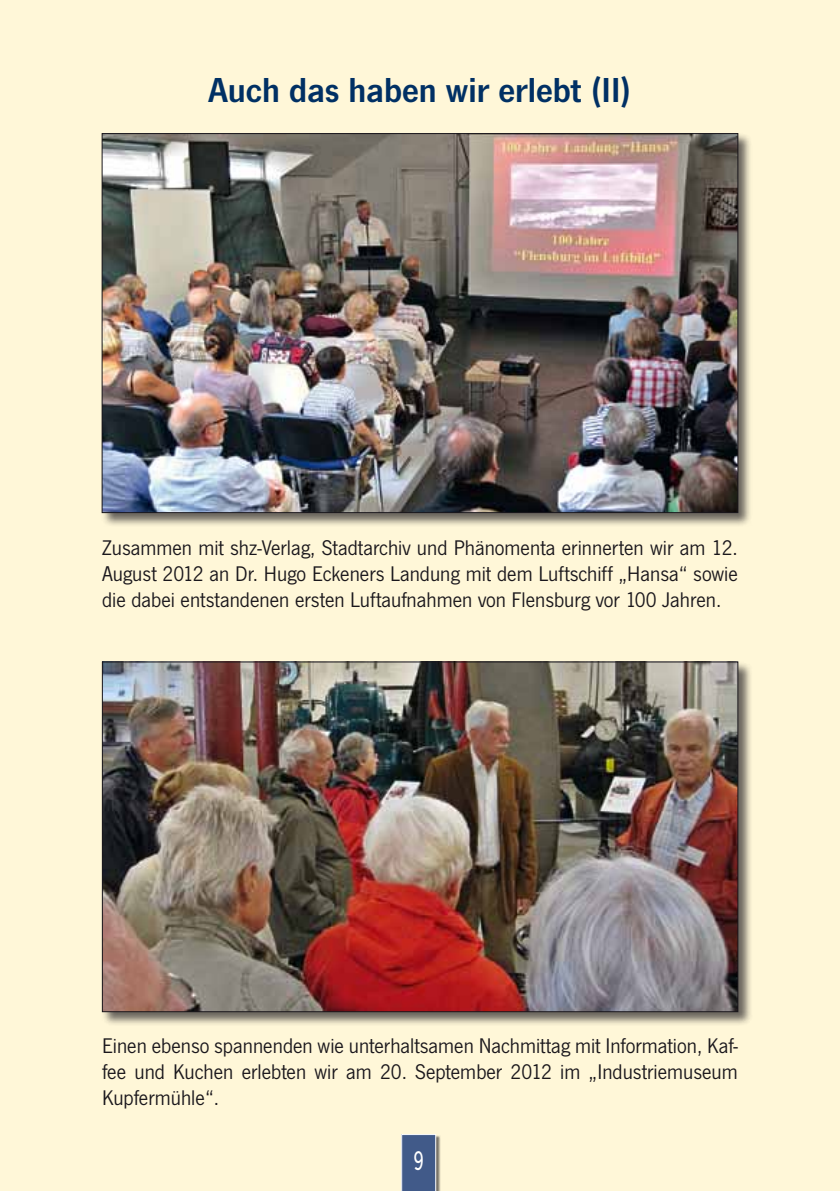
<style>
.page{position:relative;width:840px;height:1191px;background:#fff}
.page>*{position:absolute;margin:0;border:0;box-sizing:border-box;transform-origin:0 0}
.t1{font:600 36px "News Gothic T";color:#003064}
.t2{font:500 28px "News Gothic T";color:#fff;scale:.7 1}
.t3{font:22px/26px "News Gothic T";color:#1a171c;text-align:justify}
</style>
<div class="page">
<div style="left:0;top:0;width:839px;height:1191px;background:#fff7d8"></div>
<div style="left:402px;top:1135px;width:38px;height:56px;background:#1a171c;opacity:.6"></div>
<svg style="left:401px;top:1134px;width:35px;height:57px"></svg>
<div style="left:101px;top:661px;width:651px;height:365px;background:#1a171c;opacity:.65"></div>
<img style="left:104px;top:663px;width:631px;height:347px">
<div style="left:101px;top:132px;width:651px;height:395px;background:#1a171c;opacity:.65"></div>
<img style="left:104px;top:135px;width:631px;height:376px">
<h1 class="t1" style="left:208px;top:69px;width:424px">Auch das haben wir erlebt (II)</h1>
<p class="t3" style="left:102px;top:534px;width:637px">Zusammen mit shz-Verlag, Stadtarchiv und Phänomenta erinnerten wir am 12.<br>August 2012 an Dr. Hugo Eckeners Landung mit dem Luftschiff „Hansa“ sowie die dabei entstandenen ersten Luftaufnahmen von Flensburg vor 100 Jahren.</p>
<p class="t3" style="left:102px;top:1031px;width:637px">Einen ebenso spannenden wie unterhaltsamen Nachmittag mit Information, Kaf&shy;fee und Kuchen erlebten wir am 20. September 2012 im „Industriemuseum Kupfermühle“.</p>
<p class="t2" style="left:413px;top:1144px;width:16px">9</p>
</div>
